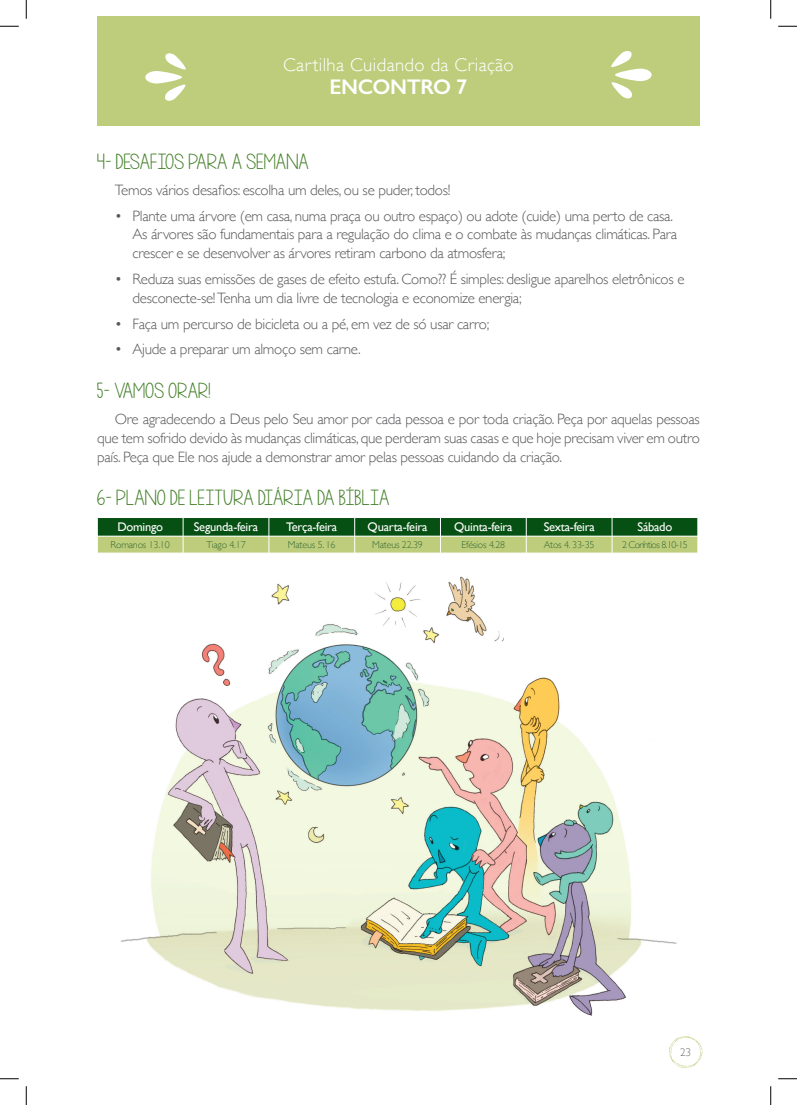
<style>
.page{position:relative;width:797px;height:1105px;background:#fff}
.page>*{position:absolute;margin:0;border:0;box-sizing:border-box;transform-origin:0 0}
.t1{font:22.5px "KG One More Night";letter-spacing:.03em;color:#45802a}
.t2{font:600 21.25px "Gill Sans";letter-spacing:-.02em;color:#fff}
.t3{font:300 18.75px "Gill Sans";letter-spacing:.02em;color:#fff}
.t4{font:300 15px/18.8px "Gill Sans";letter-spacing:-.02em;color:#57585a}
.t5{font:12.5px "Gill Sans";letter-spacing:-.02em;color:#fff}
.t6{font:300 11.25px "Gill Sans";color:#6c6d70}
.t7{font:300 10px "Gill Sans";letter-spacing:-.02em;color:#376a33}
.t8{font:300 10px "Gill Sans";letter-spacing:-.06em;color:#376a33}
</style>
<div class="page">
<div style="left:97px;top:16px;width:602px;height:109px;background:#becd7c"></div>
<svg style="left:145px;top:53px;width:41px;height:48px"></svg>
<svg style="left:611px;top:51px;width:40px;height:48px"></svg>
<svg style="left:668px;top:1036px;width:34px;height:32px"></svg>
<svg style="left:97px;top:517px;width:601px;height:36px;background:#6a9453"></svg>
<img style="left:121px;top:576px;width:556px;height:440px">
<svg style="left:0;top:25px;width:19px;height:2px"></svg>
<svg style="left:778px;top:25px;width:19px;height:2px"></svg>
<svg style="left:0;top:1078px;width:19px;height:1px"></svg>
<svg style="left:778px;top:1078px;width:19px;height:1px"></svg>
<svg style="left:25px;top:0;width:2px;height:19px"></svg>
<svg style="left:25px;top:1086px;width:2px;height:19px"></svg>
<svg style="left:770px;top:0;width:1px;height:19px"></svg>
<svg style="left:770px;top:1086px;width:1px;height:19px"></svg>
<p class="t3" style="left:283px;top:50px;width:232px">Cartilha Cuidando da Criação</p>
<h2 class="t2" style="left:329px;top:74px;width:139px">ENCONTRO 7</h2>
<h1 class="t1" style="left:97px;top:150px;width:213px">4- DESAFIOS PARA A SEMANA</h1>
<p class="t4" style="left:115px;top:180px;width:337px">Temos vários desafios: escolha um deles, ou se puder, todos!</p>
<p class="t4" style="left:133px;top:206px;width:546px;text-indent:-18px">• Plante uma árvore (em casa, numa praça ou outro espaço) ou adote (cuide) uma perto de casa.<br>As árvores são fundamentais para a regulação do clima e o combate às mudanças climáticas. Para crescer e se desenvolver as árvores retiram carbono da atmosfera;</p>
<p class="t4" style="left:133px;top:269px;width:553px;text-indent:-18px">• Reduza suas emissões de gases de efeito estufa. Como?? É simples: desligue aparelhos eletrônicos e desconecte-se! Tenha um dia livre de tecnologia e economize energia;</p>
<p class="t4" style="left:115px;top:314px;width:376px">• Faça um percurso de bicicleta ou a pé, em vez de só usar carro;</p>
<p class="t4" style="left:115px;top:339px;width:247px">• Ajude a preparar um almoço sem carne.</p>
<h1 class="t1" style="left:97px;top:379px;width:115px">5- VAMOS ORAR!</h1>
<p class="t4" style="left:97px;top:409px;width:604px;text-align:justify;text-indent:18px">Ore agradecendo a Deus pelo Seu amor por cada pessoa e por toda criação. Peça por aquelas pessoas que tem sofrido devido às mudanças climáticas, que perderam suas casas e que hoje precisam viver em outro país. Peça que Ele nos ajude a demonstrar amor pelas pessoas cuidando da criação.</p>
<h1 class="t1" style="left:97px;top:487px;width:294px">6- PLANO DE LEITURA DIÁRIA DA BÍBLIA</h1>
<p class="t5" style="left:117px;top:520px;width:47px">Domingo</p>
<p class="t5" style="left:194px;top:520px;width:66px">Segunda-feira</p>
<p class="t5" style="left:286px;top:520px;width:52px">Terça-feira</p>
<p class="t5" style="left:367px;top:520px;width:61px">Quarta-feira</p>
<p class="t5" style="left:454px;top:520px;width:60px">Quinta-feira</p>
<p class="t5" style="left:543px;top:520px;width:53px">Sexta-feira</p>
<p class="t5" style="left:637px;top:520px;width:36px">Sábado</p>
<p class="t7" style="left:111px;top:537px;width:61px">Romanos 13.10</p>
<p class="t7" style="left:206px;top:537px;width:41px">Tiago 4.17</p>
<p class="t7" style="left:288px;top:537px;width:49px">Mateus 5. 16</p>
<p class="t7" style="left:372px;top:537px;width:52px">Mateus 22.39</p>
<p class="t7" style="left:461px;top:537px;width:45px">Efésios 4.28</p>
<p class="t7" style="left:543px;top:537px;width:52px">Atos 4. 33-35</p>
<p class="t8" style="left:622px;top:537px;width:67px">2 Coríntios 8.10-15</p>
<p class="t6" style="left:680px;top:1043px;width:13px">23</p>
</div>
